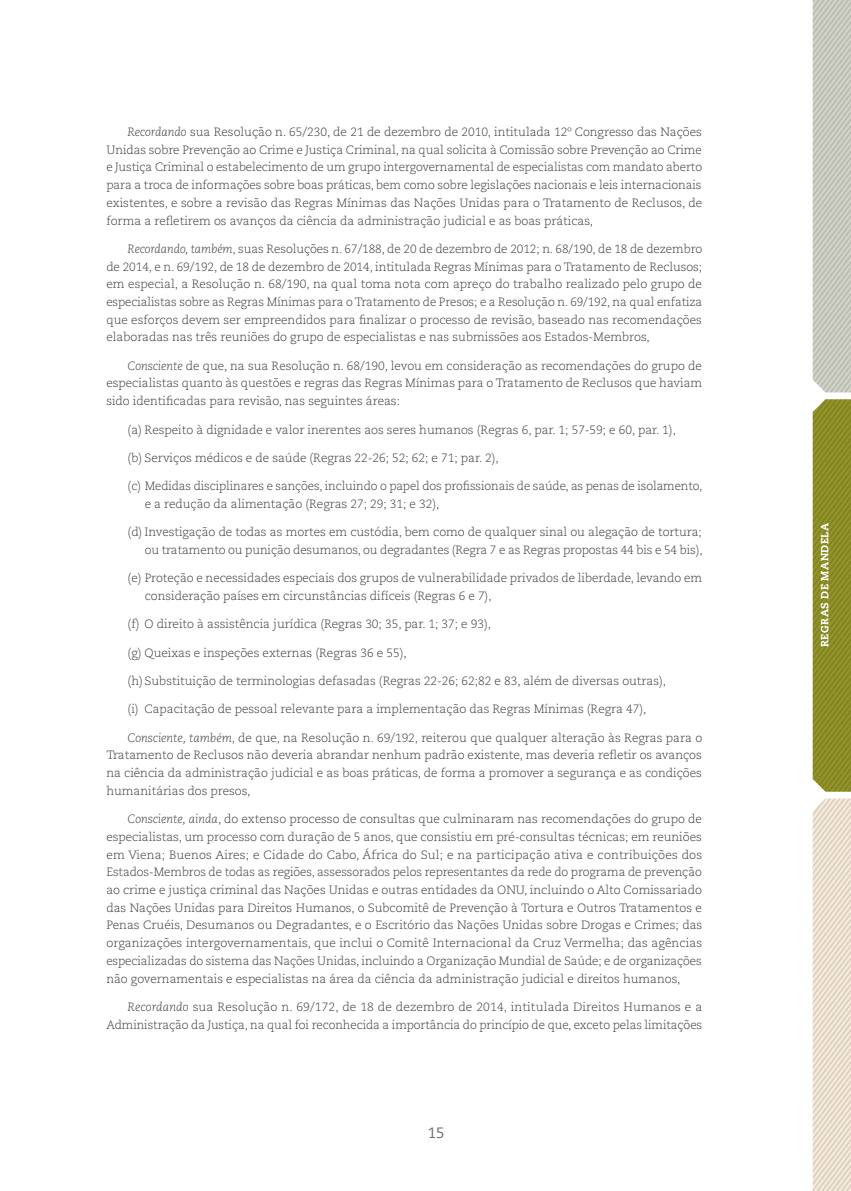
<style>
.page{position:relative;width:851px;height:1191px;background:#fff}
.page>*{position:absolute;margin:0;border:0;box-sizing:border-box;transform-origin:0 0}
.t1{font:15px "Caecilia LT Std";color:#6c6d70}
.Texto_corpo{font:300 12px/17.7px "Caecilia LT Std";letter-spacing:-.005em;color:#3e3e3f;text-align:justify}
.Identado__a____b{font:300 12px/17.7px "Caecilia LT Std";letter-spacing:-.005em;color:#3e3e3f}
.t2{font:800 10.5px "Caecilia LT Std";letter-spacing:.045em;color:#fff}
.s1{font-style:italic}
</style>
<div class="page">
<svg style="left:812px;top:399px;width:38px;height:392px;background:#8d902c"></svg>
<svg style="left:812px;top:0;width:38px;height:392px;background:#c7cabf"></svg>
<svg style="left:812px;top:798px;width:38px;height:393px;background:#eadfd0"></svg>
<p class="Texto_corpo" style="left:106px;top:123px;width:597px;text-indent:21px"><span class="s1">Recordando</span> sua Resolução n. 65/230, de 21 de dezembro de 2010, intitulada 12º Congresso das Nações Unidas sobre Prevenção ao Crime e Justiça Criminal, na qual solicita à Comissão sobre Prevenção ao Crime e Justiça Criminal o estabelecimento de um grupo intergovernamental de especialistas com mandato aberto para a troca de informações sobre boas práticas, bem como sobre legislações nacionais e leis internacionais existentes, e sobre a revisão das Regras Mínimas das Nações Unidas para o Tratamento de Reclusos, de forma a refletirem os avanços da ciência da administração judicial e as boas práticas,</p>
<p class="Texto_corpo" style="left:106px;top:240px;width:597px;text-indent:21px"><span class="s1">Recordando, também</span>, suas Resoluções n. 67/188, de 20 de dezembro de 2012; n. 68/190, de 18 de dezembro de 2014, e n. 69/192, de 18 de dezembro de 2014, intitulada Regras Mínimas para o Tratamento de Reclusos; em especial, a Resolução n. 68/190, na qual toma nota com apreço do trabalho realizado pelo grupo de especialistas sobre as Regras Mínimas para o Tratamento de Presos; e a Resolução n. 69/192, na qual enfatiza que esforços devem ser empreendidos para finalizar o processo de revisão, baseado nas recomendações elaboradas nas três reuniões do grupo de especialistas e nas submissões aos Estados‑Membros,</p>
<p class="Texto_corpo" style="left:106px;top:357px;width:597px;text-indent:21px"><span class="s1">Consciente</span> de que, na sua Resolução n. 68/190, levou em consideração as recomendações do grupo de especialistas quanto às questões e regras das Regras Mínimas para o Tratamento de Reclusos que haviam sido identificadas para revisão, nas seguintes áreas:</p>
<p class="Identado__a____b" style="left:128px;top:421px;width:549px">(a) Respeito à dignidade e valor inerentes aos seres humanos (Regras 6, par. 1; 57‑59; e 60, par. 1),</p>
<p class="Identado__a____b" style="left:128px;top:449px;width:372px">(b) Serviços médicos e de saúde (Regras 22‑26; 52; 62; e 71; par. 2),</p>
<p class="Identado__a____b" style="left:145px;top:477px;width:559px;text-indent:-17px">(c) Medidas disciplinares e sanções, incluindo o papel dos profissionais de saúde, as penas de isolamento, e a redução da alimentação (Regras 27; 29; 31; e 32),</p>
<p class="Identado__a____b" style="left:128px;top:523px;width:576px;text-align:right">(d) Investigação de todas as mortes em custódia, bem como de qualquer sinal ou alegação de tortura; ou tratamento ou punição desumanos, ou degradantes (Regra 7 e as Regras propostas 44 bis e 54 bis),</p>
<p class="Identado__a____b" style="left:145px;top:569px;width:559px;text-indent:-17px">(e) Proteção e necessidades especiais dos grupos de vulnerabilidade privados de liberdade, levando em consideração países em circunstâncias difíceis (Regras 6 e 7),</p>
<p class="Identado__a____b" style="left:128px;top:615px;width:365px">(f) O direito à assistência jurídica (Regras 30; 35, par. 1; 37; e 93),</p>
<p class="Identado__a____b" style="left:128px;top:644px;width:280px">(g) Queixas e inspeções externas (Regras 36 e 55),</p>
<p class="Identado__a____b" style="left:128px;top:672px;width:540px">(h) Substituição de terminologias defasadas (Regras 22‑26; 62;82 e 83, além de diversas outras),</p>
<p class="Identado__a____b" style="left:128px;top:700px;width:520px">(i) Capacitação de pessoal relevante para a implementação das Regras Mínimas (Regra 47),</p>
<p class="Texto_corpo" style="left:106px;top:729px;width:597px;text-indent:21px"><span class="s1">Consciente, também</span>, de que, na Resolução n. 69/192, reiterou que qualquer alteração às Regras para o Tratamento de Reclusos não deveria abrandar nenhum padrão existente, mas deveria refletir os avanços na ciência da administração judicial e as boas práticas, de forma a promover a segurança e as condições humanitárias dos presos,</p>
<p class="Texto_corpo" style="left:106px;top:810px;width:597px;text-indent:21px"><span class="s1">Consciente, ainda</span>, do extenso processo de consultas que culminaram nas recomendações do grupo de especialistas, um processo com duração de 5 anos, que consistiu em pré‑consultas técnicas; em reuniões em Viena; Buenos Aires; e Cidade do Cabo, África do Sul; e na participação ativa e contribuições dos Estados‑Membros de todas as regiões, assessorados pelos representantes da rede do programa de prevenção ao crime e justiça criminal das Nações Unidas e outras entidades da ONU, incluindo o Alto Comissariado das Nações Unidas para Direitos Humanos, o Subcomitê de Prevenção à Tortura e Outros Tratamentos e Penas Cruéis, Desumanos ou Degradantes, e o Escritório das Nações Unidas sobre Drogas e Crimes; das organizações intergovernamentais, que inclui o Comitê Internacional da Cruz Vermelha; das agências especializadas do sistema das Nações Unidas, incluindo a Organização Mundial de Saúde; e de organizações não governamentais e especialistas na área da ciência da administração judicial e direitos humanos,</p>
<p class="Texto_corpo" style="left:106px;top:998px;width:597px;text-align:right"><span class="s1">Recordando</span> sua Resolução n. 69/172, de 18 de dezembro de 2014, intitulada Direitos Humanos e a<br>Administração da Justiça, na qual foi reconhecida a importância do princípio de que, exceto pelas limitações</p>
<p class="t1" style="left:428px;top:1123px;width:18px">15</p>
<p class="t2" style="left:818px;top:647px;width:126px;rotate:-90deg">REGRAS DE MANDELA</p>
</div>
